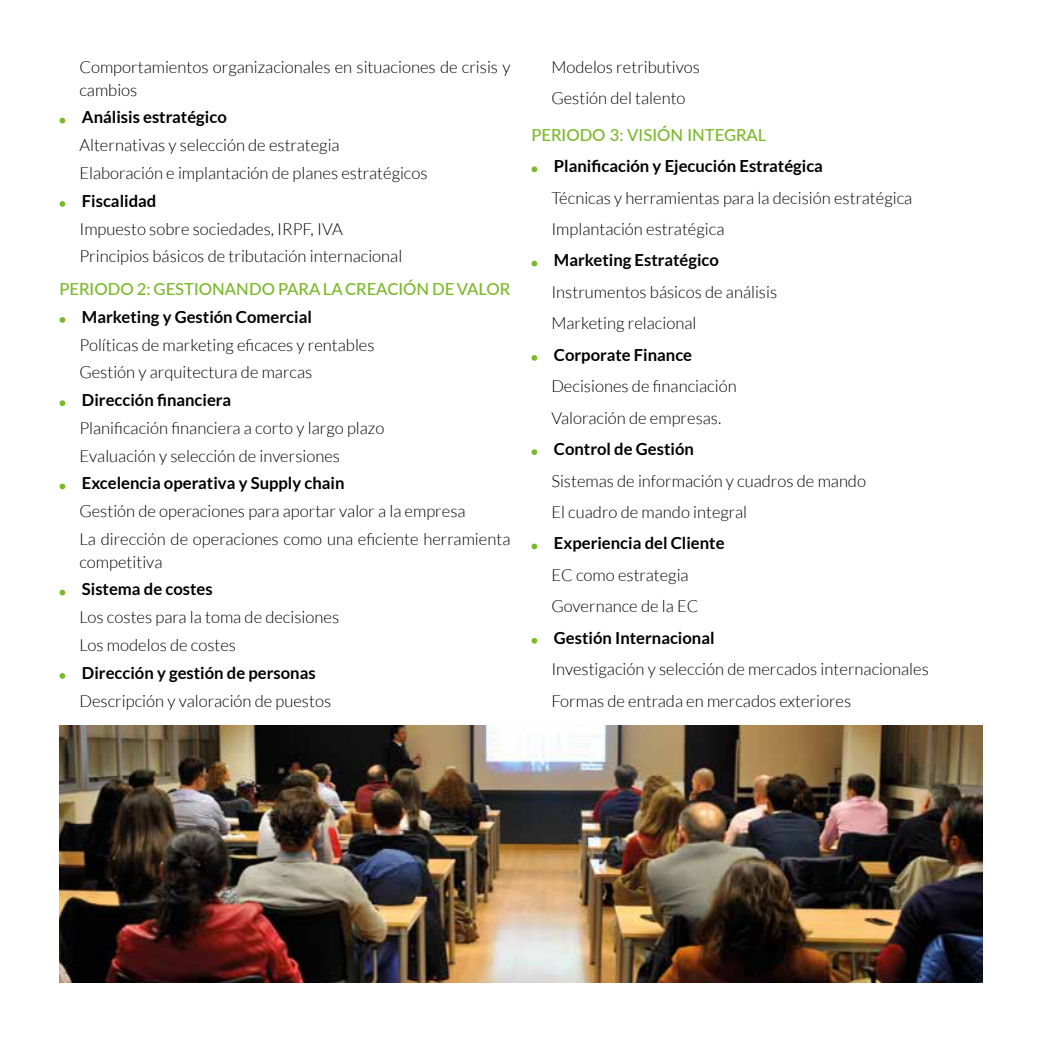
<style>
.page{position:relative;width:1042px;height:1042px;background:#fff}
.page>*{position:absolute;margin:0;border:0;box-sizing:border-box;transform-origin:0 0}
.t1{font:300 16.62px/31.5px "Lato";color:#000}
.t2{font:700 16.62px "Lato";color:#000}
.t3{font:500 16.62px "Lato";color:#7ab929}
</style>
<div class="page">
<svg style="left:60px;top:118px;width:5px;height:5px"></svg>
<svg style="left:60px;top:201px;width:5px;height:6px"></svg>
<svg style="left:60px;top:317px;width:5px;height:6px"></svg>
<svg style="left:60px;top:400px;width:5px;height:6px"></svg>
<svg style="left:60px;top:483px;width:5px;height:6px"></svg>
<svg style="left:60px;top:590px;width:5px;height:5px"></svg>
<svg style="left:60px;top:673px;width:5px;height:6px"></svg>
<svg style="left:531px;top:166px;width:6px;height:6px"></svg>
<svg style="left:531px;top:261px;width:6px;height:5px"></svg>
<svg style="left:531px;top:355px;width:6px;height:6px"></svg>
<svg style="left:531px;top:449px;width:6px;height:6px"></svg>
<svg style="left:531px;top:543px;width:6px;height:6px"></svg>
<svg style="left:531px;top:638px;width:6px;height:6px"></svg>
<img style="left:60px;top:725px;width:922px;height:257px">
<p class="t1" style="left:79px;top:56px;width:432px;line-height:22.8px">Comportamientos organizacionales en situaciones de crisis y cambios</p>
<p class="t2" style="left:82px;top:108px;width:146px">Análisis estratégico</p>
<p class="t1" style="left:79px;top:131px;width:350px;line-height:27.8px">Alternativas y selección de estrategia<br>Elaboración e implantación de planes estratégicos</p>
<p class="t2" style="left:82px;top:191px;width:76px">Fiscalidad</p>
<p class="t1" style="left:79px;top:215px;width:324px;line-height:27.8px">Impuesto sobre sociedades, IRPF, IVA<br>Principios básicos de tributación internacional</p>
<p class="t3" style="left:60px;top:277px;width:452px">PERIODO 2: GESTIONANDO PARA LA CREACIÓN DE VALOR</p>
<p class="t2" style="left:82px;top:307px;width:231px">Marketing y Gestión Comercial</p>
<p class="t1" style="left:79px;top:331px;width:297px;line-height:27.8px">Políticas de marketing eficaces y rentables<br>Gestión y arquitectura de marcas</p>
<p class="t2" style="left:82px;top:390px;width:151px">Dirección financiera</p>
<p class="t1" style="left:79px;top:414px;width:307px;line-height:27.8px">Planificación financiera a corto y largo plazo<br>Evaluación y selección de inversiones</p>
<p class="t2" style="left:82px;top:474px;width:264px">Excelencia operativa y Supply chain</p>
<p class="t1" style="left:79px;top:497px;width:432px;line-height:27.8px">Gestión de operaciones para aportar valor a la empresa<br>La dirección de operaciones como una eficiente herramienta</p>
<p class="t1" style="left:79px;top:546px;width:85px">competitiva</p>
<p class="t2" style="left:82px;top:580px;width:132px">Sistema de costes</p>
<p class="t1" style="left:79px;top:603px;width:261px;line-height:27.8px">Los costes para la toma de decisiones<br>Los modelos de costes</p>
<p class="t2" style="left:82px;top:663px;width:235px">Dirección y gestión de personas</p>
<p class="t1" style="left:79px;top:685px;width:253px">Descripción y valoración de puestos</p>
<p class="t1" style="left:551px;top:51px;width:150px">Modelos retributivos<br>Gestión del talento</p>
<p class="t3" style="left:531px;top:123px;width:236px">PERIODO 3: VISIÓN INTEGRAL</p>
<p class="t2" style="left:554px;top:157px;width:271px">Planificación y Ejecución Estratégica</p>
<p class="t1" style="left:551px;top:182px;width:362px">Técnicas y herramientas para la decisión estratégica<br>Implantación estratégica</p>
<p class="t2" style="left:554px;top:251px;width:166px">Marketing Estratégico</p>
<p class="t1" style="left:551px;top:276px;width:227px">Instrumentos básicos de análisis<br>Marketing relacional</p>
<p class="t2" style="left:554px;top:345px;width:140px">Corporate Finance</p>
<p class="t1" style="left:551px;top:370px;width:187px">Decisiones de financiación<br>Valoración de empresas.</p>
<p class="t2" style="left:554px;top:439px;width:141px">Control de Gestión</p>
<p class="t1" style="left:551px;top:465px;width:316px">Sistemas de información y cuadros de mando<br>El cuadro de mando integral</p>
<p class="t2" style="left:554px;top:534px;width:172px">Experiencia del Cliente</p>
<p class="t1" style="left:551px;top:559px;width:149px">EC como estrategia<br>Governance de la EC</p>
<p class="t2" style="left:554px;top:628px;width:162px">Gestión Internacional</p>
<p class="t1" style="left:551px;top:653px;width:379px">Investigación y selección de mercados internacionales<br>Formas de entrada en mercados exteriores</p>
</div>
